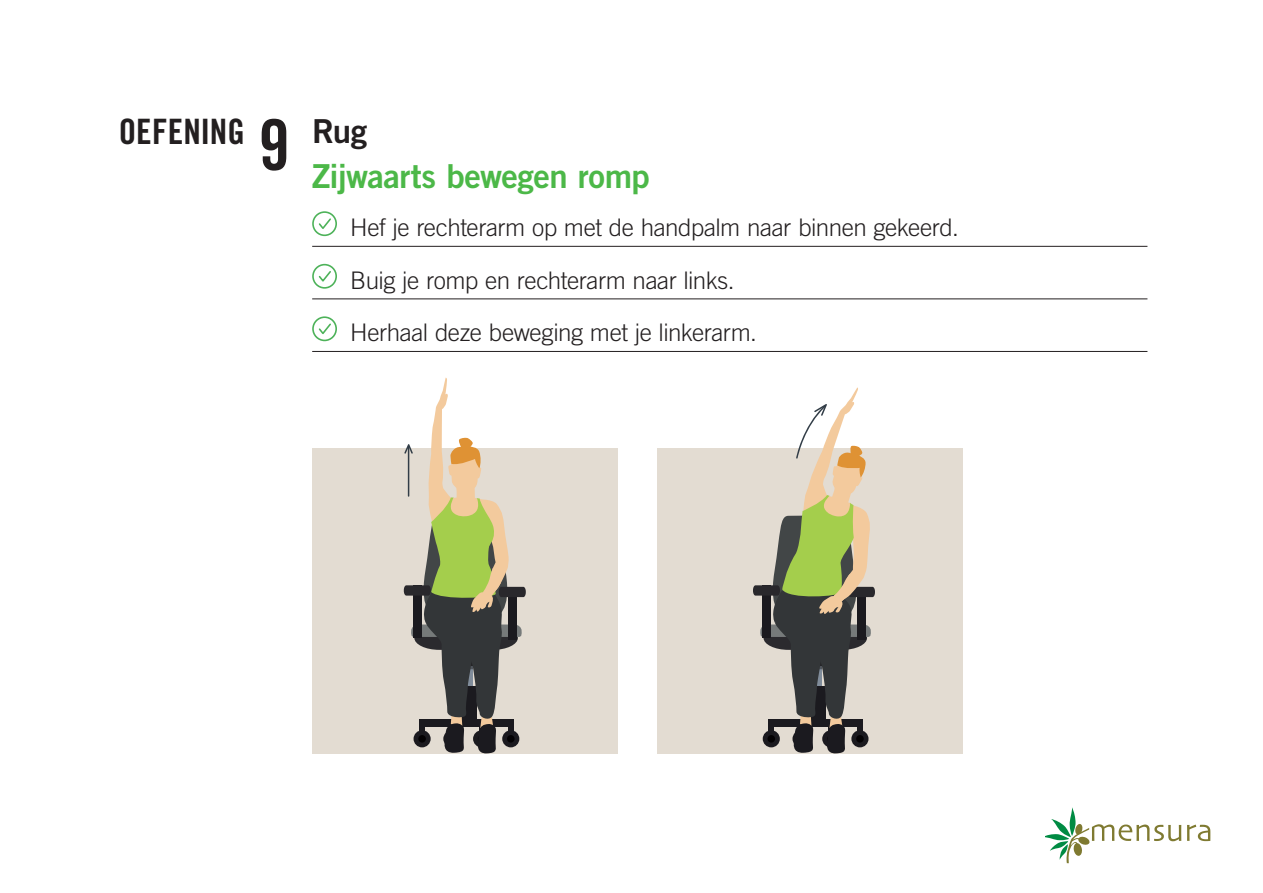
<style>
.page{position:relative;width:1263px;height:893px;background:#fff}
.page>*{position:absolute;margin:0;border:0;box-sizing:border-box;transform-origin:0 0}
.t1{font:69.9px "Trade Gothic LT Std Bd Cn 20";color:#231f20}
.t2{font:34.95px "Trade Gothic LT Std Bd Cn 20";color:#231f20}
.t3{font:33px "Trade Gothic LT Std Bd 2";letter-spacing:-.015em;color:#4cb848}
.t4{font:33px "Trade Gothic LT Std Bd 2";color:#231f20}
.t5{font:300 24.15px/52.5px "Trade Gothic LT Std";letter-spacing:-.02em;color:#231f20}
</style>
<div class="page">
<svg style="left:1187px;top:824px;width:23px;height:17px"></svg>
<svg style="left:1046px;top:807px;width:135px;height:56px"></svg>
<div style="left:312px;top:448px;width:305px;height:305px;background:#e3dcd2"></div>
<div style="left:657px;top:448px;width:305px;height:305px;background:#e3dcd2"></div>
<svg style="left:404px;top:377px;width:122px;height:377px"></svg>
<svg style="left:753px;top:387px;width:122px;height:367px"></svg>
<hr style="left:312px;top:246px;width:835px;height:1px;background:#231f20">
<hr style="left:312px;top:298px;width:835px;height:1px;background:#231f20">
<hr style="left:312px;top:351px;width:835px;height:1px;background:#231f20">
<svg style="left:312px;top:211px;width:25px;height:26px"></svg>
<svg style="left:312px;top:263px;width:25px;height:26px"></svg>
<svg style="left:312px;top:316px;width:25px;height:26px"></svg>
<h2 class="t2" style="left:119px;top:110px;width:127px">OEFENING</h2>
<h1 class="t1" style="left:258px;top:102px;width:33px">9</h1>
<h3 class="t4" style="left:312px;top:111px;width:57px">Rug</h3>
<h3 class="t3" style="left:312px;top:156px;width:339px">Zijwaarts bewegen romp</h3>
<p class="t5" style="left:350px;top:201px;width:610px">Hef je rechterarm op met de handpalm naar binnen gekeerd.<br>Buig je romp en rechterarm naar links.<br>Herhaal deze beweging met je linkerarm.</p>
</div>
